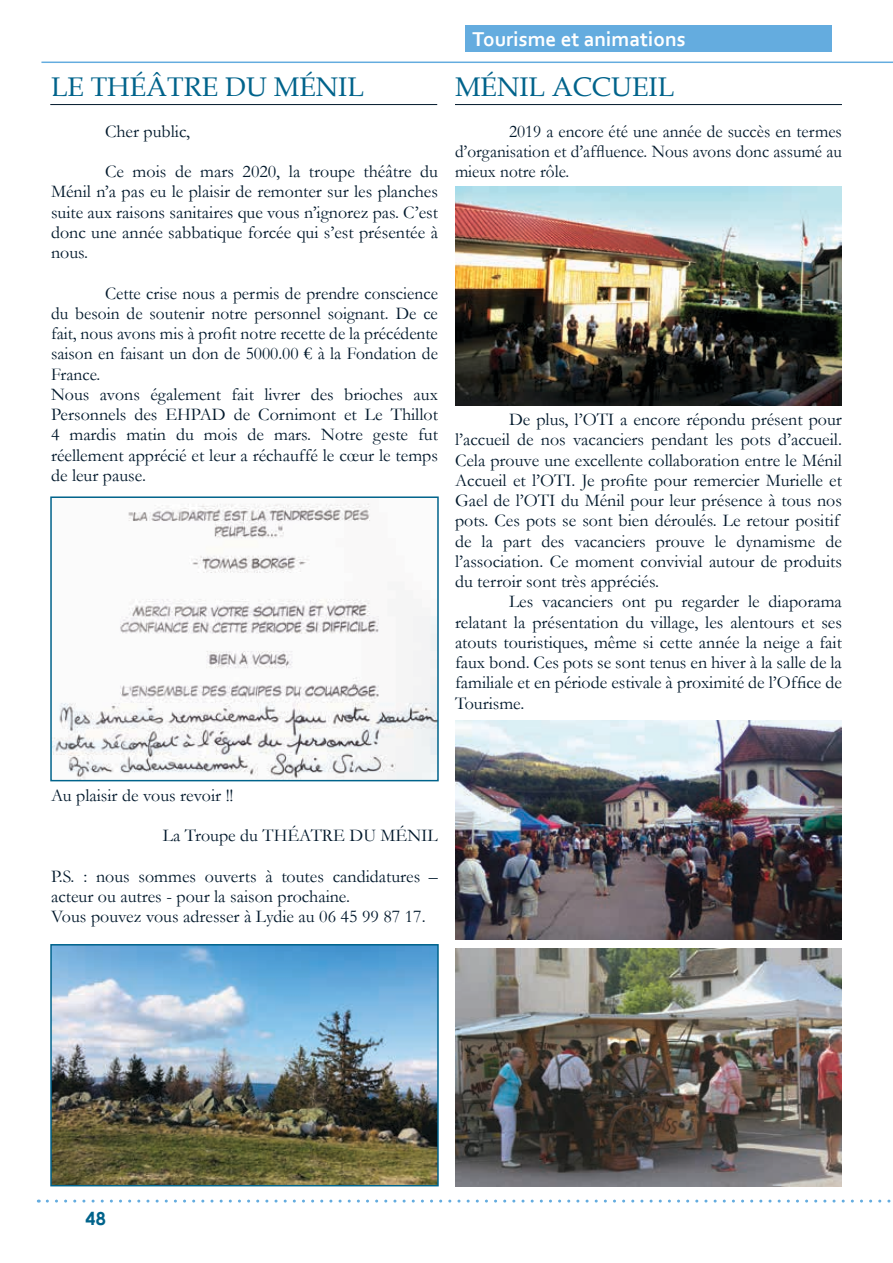
<style>
.page{position:relative;width:893px;height:1263px;background:#fff}
.page>*{position:absolute;margin:0;border:0;box-sizing:border-box;transform-origin:0 0}
.t1{font:27px "Book Antiqua";color:#00638b}
.t2{font:700 21px "Corbel";color:#fff}
.t3{font:18px/20.2px "Garamond";color:#00182b}
.t4{font:18px/20.2px "Garamond";color:#00182b;text-align:justify;scale:.96 1}
.t5{font:700 18px "Century Gothic";color:#00638b}
</style>
<div class="page">
<svg style="left:47px;top:1199px;width:844px;height:3px"></svg>
<hr style="left:41px;top:62px;width:852px;height:1px;background:#64acdf">
<hr style="left:455px;top:104px;width:387px;height:1px;background:#00182b">
<hr style="left:50px;top:104px;width:387px;height:1px;background:#00182b">
<div style="left:465px;top:26px;width:367px;height:26px;background:#64acdf"></div>
<img style="left:455px;top:720px;width:387px;height:219px">
<img style="left:455px;top:949px;width:387px;height:237px">
<img style="left:455px;top:186px;width:387px;height:219px">
<img style="left:53px;top:503px;width:383px;height:275px">
<div style="left:50px;top:496px;width:389px;height:285px;border:2px solid #00638b"></div>
<img style="left:53px;top:947px;width:383px;height:236px">
<div style="left:50px;top:944px;width:389px;height:242px;border:2px solid #00638b"></div>
<h1 class="t1" style="left:51px;top:68px;width:314px">LE THÉÂTRE DU MÉNIL</h1>
<p class="t3" style="left:105px;top:120px;width:87px">Cher public,</p>
<p class="t3" style="left:51px;top:161px;width:388px;text-align:justify;text-indent:54px">Ce mois de mars 2020, la troupe théâtre du Ménil n’a pas eu le plaisir de remonter sur les planches suite aux raisons sanitaires que vous n’ignorez pas. C’est donc une année sabbatique forcée qui s’est présentée à nous.</p>
<p class="t3" style="left:51px;top:282px;width:388px;text-indent:54px">Cette crise nous a permis de prendre conscience du besoin de soutenir notre personnel soignant. De ce fait, nous avons mis à profit notre recette de la précédente saison en faisant un don de 5000.00 € à la Fondation de France.<br>Nous avons également fait livrer des brioches aux Personnels des EHPAD de Cornimont et Le Thillot 4 mardis matin du mois de mars. Notre geste fut réellement apprécié et leur a réchauffé le cœur le temps de leur pause.</p>
<p class="t2" style="left:472px;top:26px;width:215px">Tourisme et animations</p>
<h1 class="t1" style="left:455px;top:68px;width:221px">MÉNIL ACCUEIL</h1>
<p class="t4" style="left:455px;top:120px;width:405px;text-indent:54px">2019 a encore été une année de succès en termes d’organisation et d’affluence. Nous avons donc assumé au mieux notre rôle.</p>
<p class="t3" style="left:455px;top:409px;width:388px;text-indent:54px">De plus, l’OTI a encore répondu présent pour l’accueil de nos vacanciers pendant les pots d’accueil.<br>Cela prouve une excellente collaboration entre le Ménil Accueil et l’OTI. Je profite pour remercier Murielle et Gael de l’OTI du Ménil pour leur présence à tous nos pots. Ces pots se sont bien déroulés. Le retour positif de la part des vacanciers prouve le dynamisme de l’association. Ce moment convivial autour de produits du terroir sont très appréciés.</p>
<p class="t3" style="left:455px;top:591px;width:388px;text-align:justify;text-indent:54px">Les vacanciers ont pu regarder le diaporama relatant la présentation du village, les alentours et ses atouts touristiques, même si cette année la neige a fait faux bond. Ces pots se sont tenus en hiver à la salle de la familiale et en période estivale à proximité de l’Office de Tourisme.</p>
<p class="t3" style="left:51px;top:784px;width:184px">Au plaisir de vous revoir !!</p>
<p class="t3" style="left:163px;top:825px;width:277px">La Troupe du THÉATRE DU MÉNIL</p>
<p class="t3" style="left:51px;top:865px;width:388px">P.S. : nous sommes ouverts à toutes candidatures – acteur ou autres - pour la saison prochaine.<br>Vous pouvez vous adresser à Lydie au 06 45 99 87 17.</p>
<p class="t5" style="left:86px;top:1205px;width:22px">48</p>
</div>
